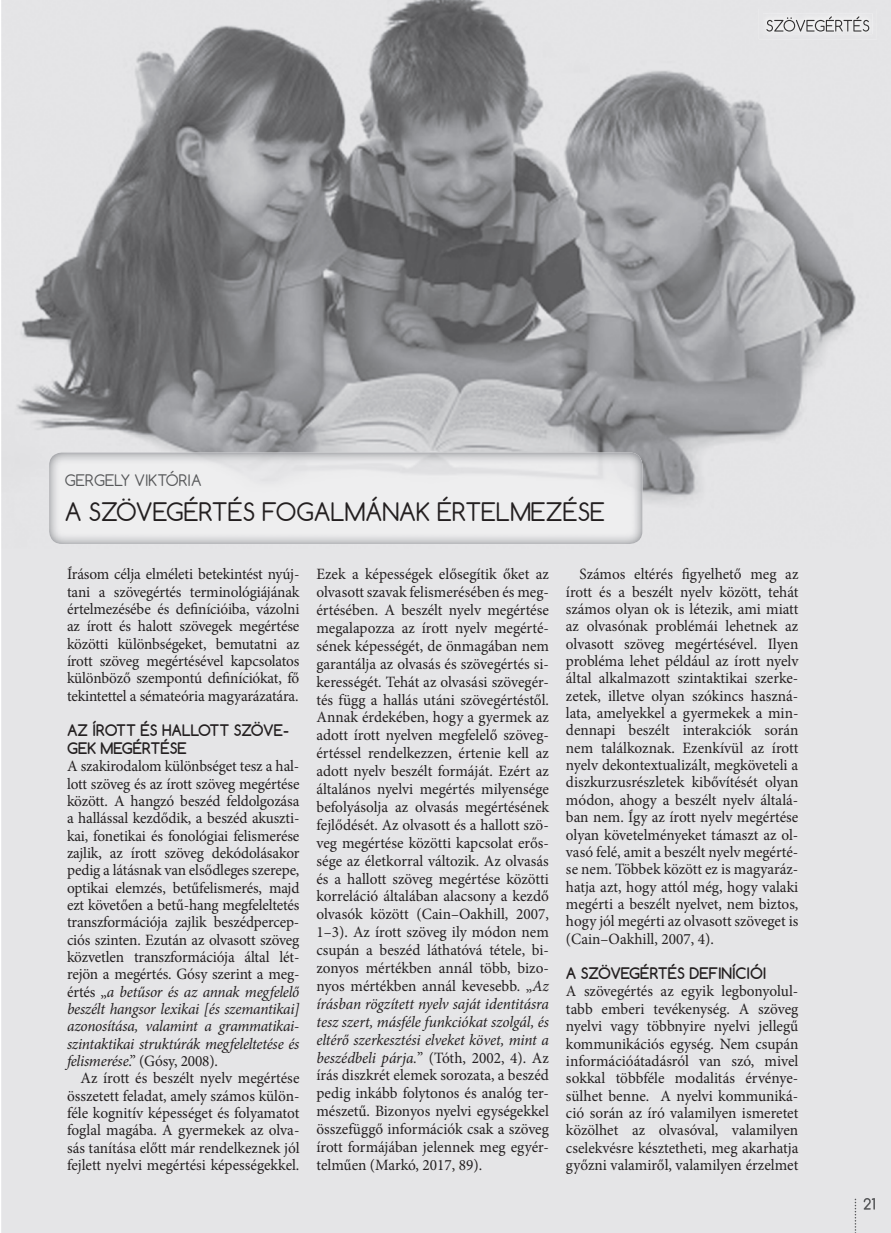
<style>
.page{position:relative;width:891px;height:1233px;background:#fff}
.page>*{position:absolute;margin:0;border:0;box-sizing:border-box;transform-origin:0 0}
.t1{font:24px "Comfortaa";color:#231f20}
.t2{font:15.75px/17.9px "Minion Pro";letter-spacing:-.005em;color:#231f20;text-align:justify}
.t3{font:700 15px/18px "Comfortaa";color:#231f20}
.t4{font:15px "Comfortaa";color:#57585a}
.s1{font-style:italic}
</style>
<div class="page">
<img style="left:1px;top:0;width:890px;height:1232px">
<img style="left:49px;top:452px;width:593px;height:92px">
<img style="left:759px;top:9px;width:118px;height:30px">
<img style="left:763px;top:13px;width:109px;height:21px">
<svg style="left:859px;top:20px;width:10px;height:12px"></svg>
<img style="left:766px;top:16px;width:93px;height:16px">
<svg style="left:864px;top:1197px;width:11px;height:12px"></svg>
<svg style="left:855px;top:1198px;width:1px;height:35px"></svg>
<p class="t4" style="left:65px;top:474px;width:138px">GERGELY VIKTÓRIA</p>
<h1 class="t1" style="left:65px;top:502px;width:542px">A SZÖVEGÉRTÉS FOGALMÁNAK ÉRTELMEZÉSE</h1>
<p class="t2" style="left:67px;top:567px;width:234px;line-height:17.2px">Írásom célja elméleti betekintést nyúj&shy;tani a szövegértés terminológiájának értelmezésébe és definícióiba, vázolni az írott és halott szövegek megértése közötti különbségeket, bemutatni az írott szöveg megértésével kapcsolatos különböző szempontú definíciókat, fő tekintettel a sémateória magyarázatára.</p>
<p class="t3" style="left:67px;top:721px;width:224px">AZ ÍROTT ÉS HALLOTT SZÖVE-<br>GEK MEGÉRTÉSE</p>
<p class="t2" style="left:67px;top:759px;width:234px;line-height:17.2px">A szakirodalom különbséget tesz a hal&shy;lott szöveg és az írott szöveg megértése között. A hangzó beszéd feldolgozása a hallással kezdődik, a beszéd akuszti&shy;kai, fonetikai és fonológiai felismerése zajlik, az írott szöveg dekódolásakor pedig a látásnak van elsődleges szerepe, optikai elemzés, betűfelismerés, majd ezt követően a betű-hang megfeleltetés transzformációja zajlik beszédpercep&shy;ciós szinten. Ezután az olvasott szöveg közvetlen transzformációja által lét&shy;rejön a megértés. Gósy szerint a meg&shy;értés „<span class="s1">a betűsor és az annak megfelelő beszélt hangsor lexikai [és szemantikai] azonosítása, valamint a grammatikai&shy;szintaktikai struktúrák megfeleltetése és felismerése</span>.” (Gósy, 2008).</p>
<p class="t2" style="left:67px;top:1070px;width:234px;line-height:17.2px;text-indent:14px">Az írott és beszélt nyelv megértése összetett feladat, amely számos külön&shy;féle kognitív képességet és folyamatot foglal magába. A gyermekek az olva&shy;sás tanítása előtt már rendelkeznek jól fejlett nyelvi megértési képességekkel.</p>
<p class="t2" style="left:316px;top:566px;width:234px">Ezek a képességek elősegítik őket az olvasott szavak felismerésében és meg&shy;értésében. A beszélt nyelv megértése megalapozza az írott nyelv megérté&shy;sének képességét, de önmagában nem garantálja az olvasás és szövegértés si&shy;kerességét. Tehát az olvasási szövegér&shy;tés függ a hallás utáni szövegértéstől.<br>Annak érdekében, hogy a gyermek az adott írott nyelven megfelelő szöveg&shy;értéssel rendelkezzen, értenie kell az adott nyelv beszélt formáját. Ezért az általános nyelvi megértés milyensége befolyásolja az olvasás megértésének fejlődését. Az olvasott és a hallott szö&shy;veg megértése közötti kapcsolat erős&shy;sége az életkorral változik. Az olvasás és a hallott szöveg megértése közötti korreláció általában alacsony a kezdő olvasók között (Cain–Oakhill, 2007, 1–3). Az írott szöveg ily módon nem csupán a beszéd láthatóvá tétele, bi&shy;zonyos mértékben annál több, bizo&shy;nyos mértékben annál kevesebb. „<span class="s1">Az írásban rögzített nyelv saját identitásra tesz szert, másféle funkciókat szolgál, és eltérő szerkesztési elveket követ, mint a beszédbeli párja.</span>” (Tóth, 2002, 4). Az írás diszkrét elemek sorozata, a beszéd pedig inkább folytonos és analóg ter&shy;mészetű. Bizonyos nyelvi egységekkel összefüggő információk csak a szöveg írott formájában jelennek meg egyér&shy;telműen (Markó, 2017, 89).</p>
<p class="t2" style="left:566px;top:566px;width:234px;line-height:17.4px;text-indent:14px">Számos eltérés figyelhető meg az írott és a beszélt nyelv között, tehát számos olyan ok is létezik, ami miatt az olvasónak problémái lehetnek az olvasott szöveg megértésével. Ilyen probléma lehet például az írott nyelv által alkalmazott szintaktikai szerke&shy;zetek, illetve olyan szókincs haszná&shy;lata, amelyekkel a gyermekek a min&shy;dennapi beszélt interakciók során nem találkoznak. Ezenkívül az írott nyelv dekontextualizált, megköveteli a diszkurzusrészletek kibővítését olyan módon, ahogy a beszélt nyelv általá&shy;ban nem. Így az írott nyelv megértése olyan követelményeket támaszt az ol&shy;vasó felé, amit a beszélt nyelv megérté&shy;se nem. Többek között ez is magyaráz&shy;hatja azt, hogy attól még, hogy valaki megérti a beszélt nyelvet, nem biztos, hogy jól megérti az olvasott szöveget is (Cain–Oakhill, 2007, 4).</p>
<p class="t3" style="left:566px;top:964px;width:202px">A SZÖVEGÉRTÉS DEFINÍCIÓI</p>
<p class="t2" style="left:566px;top:983px;width:234px;line-height:17.4px">A szövegértés az egyik legbonyolul&shy;tabb emberi tevékenység. A szöveg nyelvi vagy többnyire nyelvi jellegű kommunikációs egység. Nem csupán információátadásról van szó, mivel sokkal többféle modalitás érvénye&shy;sülhet benne. A nyelvi kommuniká&shy;ció során az író valamilyen ismeretet közölhet az olvasóval, valamilyen cselekvésre késztetheti, meg akarhatja győzni valamiről, valamilyen érzelmet</p>
</div>
